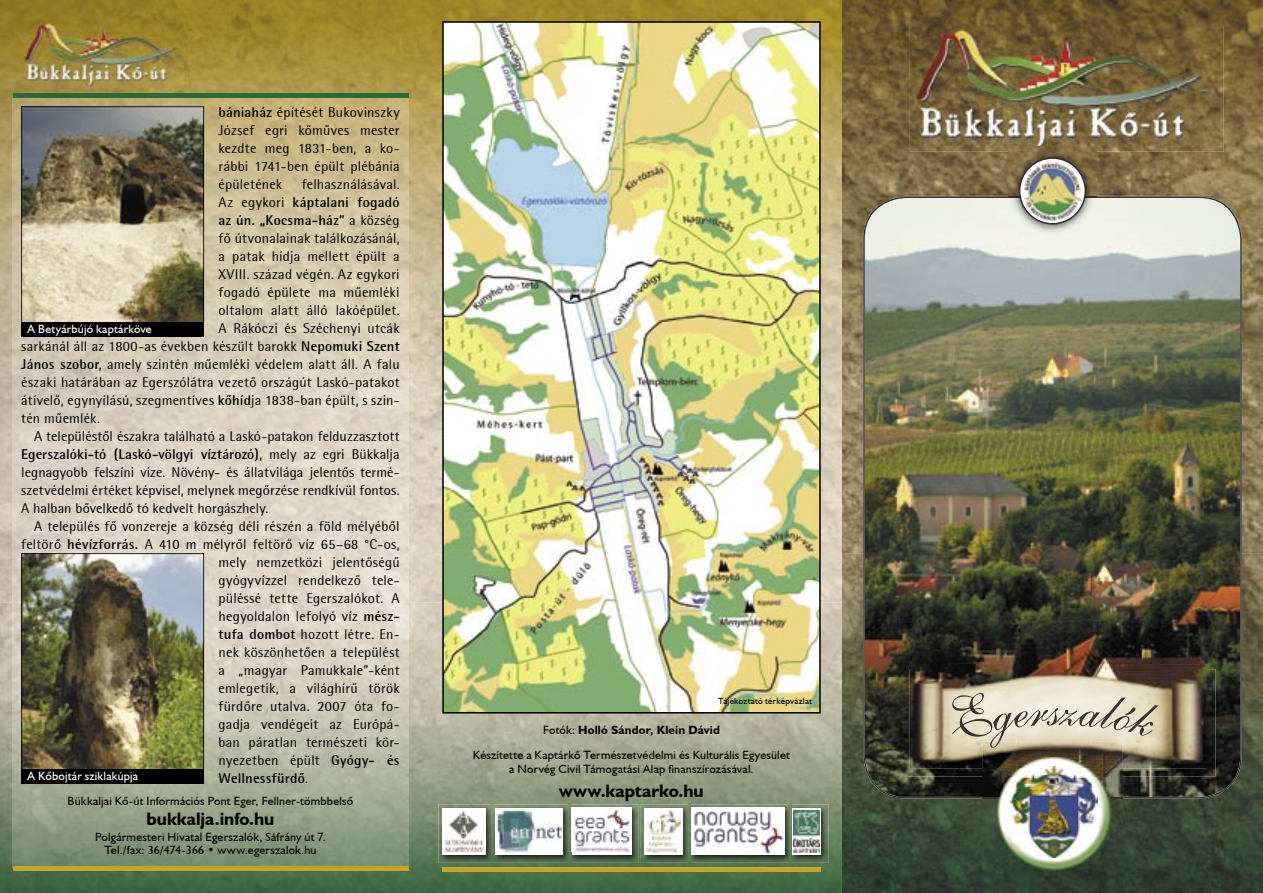
<style>
.page{position:relative;width:1263px;height:893px;background:#fff}
.page>*{position:absolute;margin:0;border:0;box-sizing:border-box;transform-origin:0 0}
.t1{font:54px "Shelley Volante PFL";color:#37302d}
.t2{font:700 18px "Humanist 521 PFL";color:#000}
.t3{font:14.25px/18px "Agfa Rotis Semisans";letter-spacing:.01em;color:#000;text-align:justify}
.t4{font:700 14.25px "Agfa Rotis Semisans";letter-spacing:.01em;color:#000}
.t5{font:12px/14.4px "Humanist 521 PFL";letter-spacing:.015em;color:#000;text-align:center}
.t6{font:12px "Humanist 521 PFL";letter-spacing:.015em;color:#fff}
.t7{font:700 12px "Humanist 521 PFL";letter-spacing:.015em;color:#000}
.t8{font:9px "Humanist 521 PFL";letter-spacing:.025em;color:#000}
.s1{font-weight:700}
.s2{font-weight:400}
</style>
<div class="page">
<img style="left:0;top:0;width:842px;height:100px">
<img style="left:0;top:100px;width:52px;height:793px">
<img style="left:369px;top:100px;width:473px;height:793px">
<img style="left:52px;top:871px;width:317px;height:22px">
<img style="left:0;top:602px;width:842px;height:1px">
<img style="left:842px;top:0;width:105px;height:201px">
<img style="left:947px;top:0;width:316px;height:50px">
<img style="left:1210px;top:50px;width:53px;height:843px">
<img style="left:947px;top:152px;width:263px;height:44px">
<img style="left:842px;top:201px;width:52px;height:692px">
<img style="left:894px;top:799px;width:105px;height:94px">
<img style="left:1105px;top:799px;width:105px;height:94px">
<img style="left:999px;top:884px;width:106px;height:9px">
<img style="left:842px;top:554px;width:421px;height:1px">
<img style="left:910px;top:26px;width:314px;height:126px">
<img style="left:442px;top:21px;width:379px;height:692px">
<img style="left:863px;top:196px;width:379px;height:603px">
<img style="left:1008px;top:147px;width:89px;height:88px">
<img style="left:1019px;top:157px;width:67px;height:68px">
<img style="left:908px;top:669px;width:51px;height:107px">
<img style="left:1164px;top:669px;width:51px;height:107px">
<img style="left:959px;top:768px;width:24px;height:8px">
<img style="left:1122px;top:768px;width:42px;height:8px">
<img style="left:909px;top:664px;width:297px;height:104px">
<img style="left:983px;top:741px;width:139px;height:143px">
<img style="left:983px;top:797px;width:139px;height:2px">
<img style="left:1011px;top:766px;width:86px;height:92px">
<img style="left:21px;top:21px;width:166px;height:67px">
<img style="left:439px;top:804px;width:129px;height:59px">
<div style="left:442px;top:808px;width:44px;height:47px;background:#fff"></div>
<img style="left:445px;top:811px;width:38px;height:41px">
<img style="left:492px;top:804px;width:1px;height:59px">
<div style="left:495px;top:808px;width:68px;height:47px;background:#fff"></div>
<img style="left:495px;top:808px;width:67px;height:46px">
<img style="left:571px;top:804px;width:68px;height:59px">
<img style="left:568px;top:804px;width:3px;height:59px">
<div style="left:572px;top:808px;width:59px;height:47px;background:#fff"></div>
<img style="left:573px;top:808px;width:58px;height:44px">
<img style="left:641px;top:804px;width:47px;height:59px">
<svg style="left:644px;top:808px;width:38px;height:47px"></svg>
<img style="left:646px;top:810px;width:34px;height:42px">
<img style="left:690px;top:804px;width:99px;height:59px">
<img style="left:688px;top:804px;width:2px;height:59px">
<img style="left:692px;top:808px;width:92px;height:47px">
<img style="left:792px;top:804px;width:37px;height:59px">
<img style="left:789px;top:804px;width:3px;height:59px">
<svg style="left:793px;top:808px;width:28px;height:47px"></svg>
<img style="left:794px;top:810px;width:25px;height:43px">
<div style="left:442px;top:867px;width:379px;height:5px;background:#c1a628"></div>
<img style="left:13px;top:98px;width:395px;height:769px">
<img style="left:13px;top:602px;width:395px;height:1px">
<hr style="left:13px;top:867px;width:395px;height:4px;background:#c1a628">
<hr style="left:13px;top:94px;width:395px;height:4px;background:#296b36">
<img style="left:21px;top:553px;width:183px;height:216px">
<img style="left:21px;top:106px;width:183px;height:216px">
<div style="left:21px;top:769px;width:183px;height:14px;background:#000"></div>
<div style="left:21px;top:322px;width:183px;height:14px;background:#000"></div>
<svg style="left:943px;top:689px;width:106px;height:59px;background:#e7dfc9"></svg>
<svg style="left:1059px;top:694px;width:100px;height:44px;background:#ebe4d0"></svg>
<p class="t3" style="left:219px;top:103px;width:183px"><span class="s1">bániaház</span> építését Bukovinszky József egri kőműves mester kezdte meg 1831-ben, a ko&shy;rábbi 1741-ben épült plébánia épületének</p>
<p class="t3" style="left:302px;top:175px;width:99px">felhasználásával.</p>
<p class="t4" style="left:219px;top:193px;width:183px"><span class="s2">Az egykori</span> káptalani fogadó</p>
<p class="t4" style="left:219px;top:211px;width:183px">az ún. „Kocsma-ház” <span class="s2">a község</span></p>
<p class="t3" style="left:219px;top:229px;width:183px">fő útvonalainak találkozásánál,</p>
<p class="t3" style="left:219px;top:247px;width:183px">a patak hídja mellett épült a</p>
<p class="t3" style="left:219px;top:265px;width:183px">XVIII. század végén. Az egykori</p>
<p class="t3" style="left:219px;top:283px;width:183px">fogadó épülete ma műemléki</p>
<p class="t3" style="left:219px;top:301px;width:183px">oltalom alatt álló lakóépület.</p>
<p class="t3" style="left:219px;top:319px;width:183px">A Rákóczi és Széchenyi utcák</p>
<p class="t3" style="left:21px;top:337px;width:380px">sarkánál áll az 1800-as években készült barokk <span class="s1">Nepomuki Szent</span></p>
<p class="t3" style="left:21px;top:355px;width:380px"><span class="s1">János szobor</span>, amely szintén műemléki védelem alatt áll. A falu</p>
<p class="t3" style="left:21px;top:373px;width:380px">északi határában az Egerszólátra vezető országút Laskó-patakot</p>
<p class="t3" style="left:21px;top:391px;width:380px">átívelő, egynyílású, szegmentíves <span class="s1">kőhíd</span>ja 1838-ban épült, s szin-</p>
<p class="t3" style="left:21px;top:409px;width:80px">tén műemlék.</p>
<p class="t3" style="left:34px;top:427px;width:367px">A településtől északra található a Laskó-patakon felduzzasztott</p>
<p class="t4" style="left:21px;top:445px;width:380px">Egerszalóki-tó (Laskó-völgyi víztározó)<span class="s2">, mely az egri Bükkalja</span></p>
<p class="t3" style="left:21px;top:463px;width:380px">legnagyobb felszíni vize. Növény- és állatvilága jelentős termé-</p>
<p class="t3" style="left:21px;top:481px;width:380px">szetvédelmi értéket képvisel, melynek megőrzése rendkívül fontos.</p>
<p class="t3" style="left:21px;top:499px;width:249px">A halban bővelkedő tó kedvelt horgászhely.</p>
<p class="t3" style="left:34px;top:517px;width:367px">A település fő vonzereje a község déli részén a föld mélyéből</p>
<p class="t3" style="left:21px;top:535px;width:380px">feltörő <span class="s1">hévízforrás.</span> A 410 m mélyről feltörő víz 65–68 °C-os,</p>
<p class="t3" style="left:219px;top:553px;width:183px">mely nemzetközi jelentőségű</p>
<p class="t3" style="left:219px;top:571px;width:183px">gyógyvízzel rendelkező tele-</p>
<p class="t3" style="left:219px;top:589px;width:183px">püléssé tette Egerszalókot. A</p>
<p class="t3" style="left:219px;top:607px;width:183px">hegyoldalon lefolyó víz <span class="s1">mész-</span></p>
<p class="t3" style="left:219px;top:625px;width:183px"><span class="s1">tufa dombot</span> hozott létre. En-</p>
<p class="t3" style="left:219px;top:643px;width:183px">nek köszönhetően a települést</p>
<p class="t3" style="left:219px;top:661px;width:183px">a „magyar Pamukkale”-ként</p>
<p class="t3" style="left:219px;top:679px;width:183px">emlegetik, a világhírű török</p>
<p class="t3" style="left:219px;top:697px;width:183px">fürdőre utalva. 2007 óta fo-</p>
<p class="t3" style="left:219px;top:715px;width:183px">gadja vendégeit az Európá-</p>
<p class="t3" style="left:219px;top:733px;width:183px">ban páratlan természeti kör-</p>
<p class="t3" style="left:219px;top:751px;width:183px">nyezetben épült <span class="s1">Gyógy- és</span></p>
<p class="t4" style="left:219px;top:769px;width:91px">Wellnessfürdő<span class="s2">.</span></p>
<p class="t6" style="left:28px;top:321px;width:126px">A Betyárbújó kaptárköve</p>
<p class="t6" style="left:28px;top:768px;width:112px">A Kőbojtár sziklakúpja</p>
<p class="t5" style="left:68px;top:793px;width:287px">Bükkaljai Kő-út Információs Pont Eger, Fellner-tömbbelső</p>
<p class="t2" style="left:147px;top:806px;width:129px">bukkalja.info.hu</p>
<p class="t5" style="left:95px;top:830px;width:232px;line-height:13.5px">Polgármesteri Hivatal Egerszalók, Sáfrány út 7.<br>Tel./fax: 36/474-366 • www.egerszalok.hu</p>
<p class="t8" style="left:718px;top:695px;width:95px">Tájékoztató térképvázlat</p>
<p class="t7" style="left:543px;top:721px;width:178px"><span class="s2">Fotók:</span> Holló Sándor, Klein Dávid</p>
<p class="t5" style="left:473px;top:747px;width:318px">Készítette a Kaptárkő Természetvédelmi és Kulturális Egyesület a Norvég Civil Támogatási Alap finanszírozásával.</p>
<p class="t2" style="left:559px;top:778px;width:146px">www.kaptarko.hu</p>
<h1 class="t1" style="left:1048px;top:671px;width:17px">s</h1>
</div>
